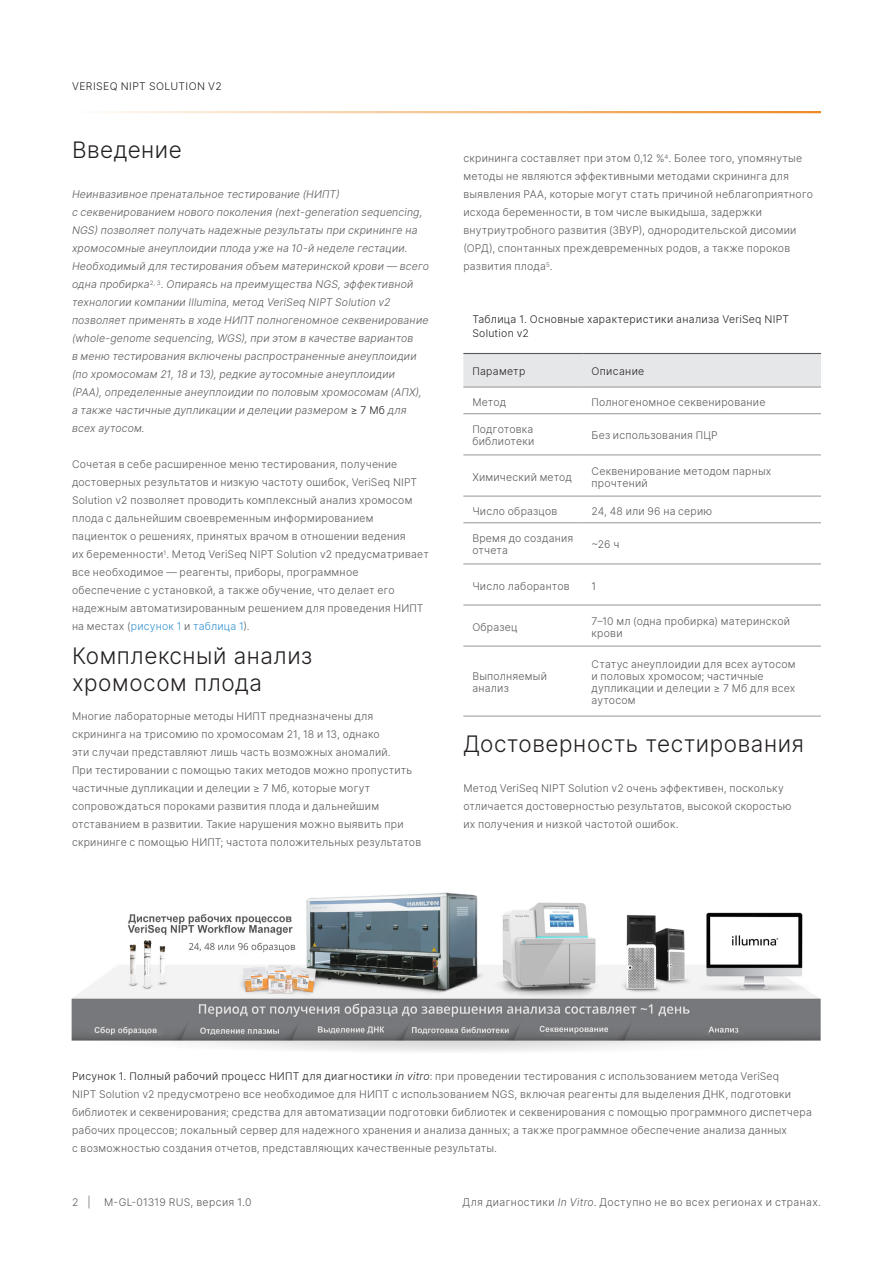
<style>
.page{position:relative;width:893px;height:1263px;background:#fff}
.page>*{position:absolute;margin:0;border:0;box-sizing:border-box;transform-origin:0 0}
.A-Head{font:300 22.5px/27px "Inter";letter-spacing:.025em;color:#231f20}
.Body_Copy{font:300 10.5px/18px "Inter";letter-spacing:.02em;color:#57585a}
.t1{font:italic 300 10.5px/18px "Inter";letter-spacing:.015em;color:#57585a}
.Figure_Caption{font:300 10.5px/18px "Inter";letter-spacing:.02em;color:#57585a}
.Body_Row_Left_Alig{font:300 10.5px/12px "Inter";letter-spacing:.02em;color:#57585a}
.Header_Row_A_Left{font:300 10.5px/14.2px "Inter";letter-spacing:.03em;color:#231f20}
.s1{font-style:normal;color:#231f20}
.s2{color:#3191cf}
.s3{color:#231f20}
.s4{font-style:italic;color:#231f20}
.s5{font-style:italic}
</style>
<div class="page">
<hr style="left:72px;top:111px;width:749px;height:2px;background:#ed8b22">
<div style="left:463px;top:354px;width:358px;height:33px;background:#e6e7e9"></div>
<hr style="left:463px;top:413px;width:120px;height:1px;background:#939598">
<hr style="left:583px;top:413px;width:238px;height:1px;background:#939598">
<hr style="left:463px;top:454px;width:120px;height:1px;background:#939598">
<hr style="left:583px;top:454px;width:238px;height:1px;background:#939598">
<hr style="left:463px;top:496px;width:120px;height:1px;background:#939598">
<hr style="left:583px;top:496px;width:238px;height:1px;background:#939598">
<hr style="left:463px;top:522px;width:120px;height:1px;background:#939598">
<hr style="left:583px;top:522px;width:238px;height:1px;background:#939598">
<hr style="left:463px;top:563px;width:120px;height:1px;background:#939598">
<hr style="left:583px;top:563px;width:238px;height:1px;background:#939598">
<hr style="left:463px;top:605px;width:120px;height:1px;background:#939598">
<hr style="left:583px;top:605px;width:238px;height:1px;background:#939598">
<hr style="left:463px;top:646px;width:120px;height:1px;background:#939598">
<hr style="left:583px;top:646px;width:238px;height:1px;background:#939598">
<hr style="left:463px;top:716px;width:120px;height:1px;background:#939598">
<hr style="left:583px;top:716px;width:238px;height:1px;background:#939598">
<hr style="left:463px;top:387px;width:120px;height:1px;background:#939598">
<hr style="left:583px;top:387px;width:238px;height:1px;background:#939598">
<hr style="left:463px;top:353px;width:120px;height:1px;background:#57585a">
<hr style="left:583px;top:353px;width:238px;height:1px;background:#57585a">
<img style="left:72px;top:892px;width:749px;height:160px">
<p class="Header_Row_A_Left" style="left:72px;top:79px;width:151px">VERISEQ NIPT SOLUTION V2</p>
<p class="A-Head" style="left:72px;top:136px;width:112px">Введение</p>
<p class="t1" style="left:72px;top:185px;width:359px">Неинвазивное пренатальное тестирование (НИПТ)<br>с секвенированием нового поколения (next-generation sequencing, NGS) позволяет получать надежные результаты при скрининге на хромосомные анеуплоидии плода уже на 10-й неделе гестации.<br>Необходимый для тестирования объем материнской крови — всего одна пробирка<sup>2,</sup> <sup>3</sup>. Опираясь на преимущества NGS, эффективной технологии компании Illumina, метод VeriSeq NIPT Solution v2 позволяет применять в ходе НИПТ полногеномное секвенирование (whole-genome sequencing, WGS), при этом в качестве вариантов<br>в меню тестирования включены распространенные анеуплоидии (по хромосомам 21, 18 и 13), редкие аутосомные анеуплоидии<br>(РАА), определенные анеуплоидии по половым хромосомам (АПХ), а также частичные дупликации и делеции размером <span class="s1">≥ 7 Мб</span> для всех аутосом.</p>
<p class="Body_Copy" style="left:72px;top:455px;width:358px">Сочетая в себе расширенное меню тестирования, получение достоверных результатов и низкую частоту ошибок, VeriSeq NIPT Solution v2 позволяет проводить комплексный анализ хромосом плода с дальнейшим своевременным информированием пациенток о решениях, принятых врачом в отношении ведения<br>их беременности<sup>1</sup>. Метод VeriSeq NIPT Solution v2 предусматривает все необходимое — реагенты, приборы, программное обеспечение с установкой, а также обучение, что делает его надежным автоматизированным решением для проведения НИПТ на местах (<span class="s2">рисунок 1</span> и <span class="s2">таблица 1</span>).</p>
<p class="A-Head" style="left:72px;top:642px;width:242px">Комплексный анализ хромосом плода</p>
<p class="Body_Copy" style="left:72px;top:707px;width:351px">Многие лабораторные методы НИПТ предназначены для скрининга на трисомию по хромосомам 21, 18 и 13, однако<br>эти случаи представляют лишь часть возможных аномалий.<br>При тестировании с помощью таких методов можно пропустить частичные дупликации и делеции ≥ 7 Мб, которые могут сопровождаться пороками развития плода и дальнейшим отставанием в развитии. Такие нарушения можно выявить при скрининге с помощью НИПТ; частота положительных результатов</p>
<p class="Body_Copy" style="left:463px;top:149px;width:351px">скрининга составляет при этом 0,12 %<sup>4</sup>. Более того, упомянутые методы не являются эффективными методами скрининга для выявления РАА, которые могут стать причиной неблагоприятного исхода беременности, в том числе выкидыша, задержки внутриутробного развития (ЗВУР), однородительской дисомии (ОРД), спонтанных преждевременных родов, а также пороков развития плода<sup>5</sup>.</p>
<p class="Header_Row_A_Left" style="left:472px;top:312px;width:318px">Tаблица 1. Основные характеристики анализа VeriSeq NIPT<br>Solution v2</p>
<p class="Header_Row_A_Left" style="left:472px;top:364px;width:54px">Параметр</p>
<p class="Header_Row_A_Left" style="left:592px;top:364px;width:54px">Описание</p>
<p class="Body_Row_Left_Alig" style="left:472px;top:396px;width:35px">Метод</p>
<p class="Body_Row_Left_Alig" style="left:592px;top:396px;width:175px">Полногеномное секвенирование</p>
<p class="Body_Row_Left_Alig" style="left:472px;top:423px;width:63px">Подготовка библиотеки</p>
<p class="Body_Row_Left_Alig" style="left:592px;top:429px;width:128px">Без использования ПЦР</p>
<p class="Body_Row_Left_Alig" style="left:472px;top:471px;width:101px">Химический метод</p>
<p class="Body_Row_Left_Alig" style="left:592px;top:465px;width:181px">Секвенирование методом парных прочтений</p>
<p class="Body_Row_Left_Alig" style="left:472px;top:505px;width:87px">Число образцов</p>
<p class="Body_Row_Left_Alig" style="left:592px;top:505px;width:122px">24, 48 или 96 на серию</p>
<p class="Body_Row_Left_Alig" style="left:472px;top:532px;width:103px">Время до создания отчета</p>
<p class="Body_Row_Left_Alig" style="left:592px;top:538px;width:29px">~26 ч</p>
<p class="Body_Row_Left_Alig" style="left:472px;top:580px;width:99px">Число лаборантов</p>
<p class="Body_Row_Left_Alig" style="left:592px;top:580px;width:6px">1</p>
<p class="Body_Row_Left_Alig" style="left:472px;top:621px;width:47px">Образец</p>
<p class="Body_Row_Left_Alig" style="left:592px;top:615px;width:200px">7–10 мл (одна пробирка) материнской крови</p>
<p class="Body_Row_Left_Alig" style="left:472px;top:670px;width:76px">Выполняемый анализ</p>
<p class="Body_Row_Left_Alig" style="left:592px;top:658px;width:206px">Статус анеуплоидии для всех аутосом и половых хромосом; частичные дупликации и делеции ≥ 7 Мб для всех аутосом</p>
<p class="A-Head" style="left:463px;top:730px;width:342px">Достоверность тестирования</p>
<p class="Body_Copy" style="left:463px;top:779px;width:330px">Метод VeriSeq NIPT Solution v2 очень эффективен, поскольку отличается достоверностью результатов, высокой скоростью их получения и низкой частотой ошибок.</p>
<p class="Figure_Caption" style="left:72px;top:1067px;width:741px"><span class="s3">Рисунок 1. Полный рабочий процесс НИПТ для диагностики</span> <span class="s4">in vitro</span>: при проведении тестирования с использованием метода VeriSeq<br>NIPT Solution v2 предусмотрено все необходимое для НИПТ с использованием NGS, включая реагенты для выделения ДНК, подготовки библиотек и секвенирования; средства для автоматизации подготовки библиотек и секвенирования с помощью программного диспетчера рабочих процессов; локальный сервер для надежного хранения и анализа данных; а также программное обеспечение анализа данных<br>с возможностью создания отчетов, представляющих качественные результаты.</p>
<p class="Figure_Caption" style="left:72px;top:1193px;width:20px">2 |</p>
<p class="Figure_Caption" style="left:104px;top:1193px;width:149px">M-GL-01319 RUS, версия 1.0</p>
<p class="Figure_Caption" style="left:462px;top:1193px;width:360px">Для диагностики <span class="s5">In Vitro</span>. Доступно не во всех регионах и странах.</p>
</div>
